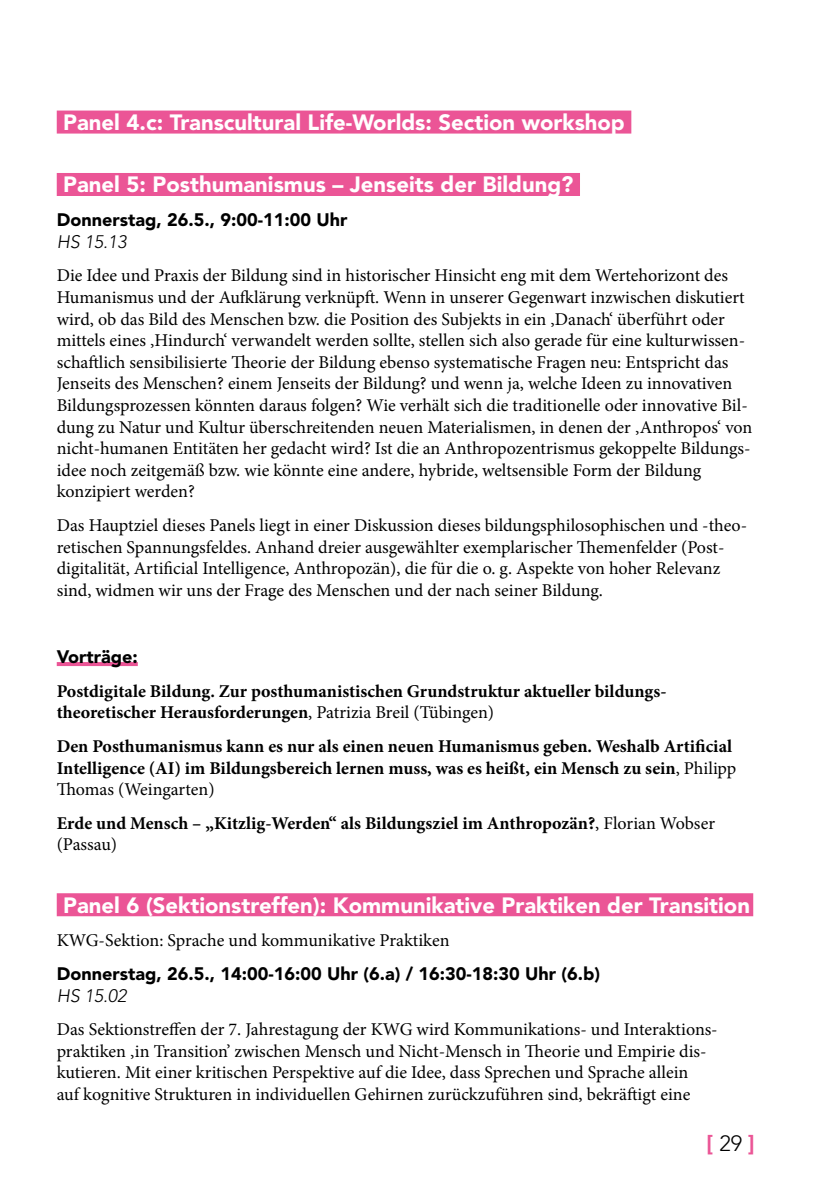
<style>
.page{position:relative;width:840px;height:1191px;background:#fff}
.page>*{position:absolute;margin:0;border:0;box-sizing:border-box;transform-origin:0 0}
.Zwischentitel_Rosa{font:900 22px "Avenir LT Std";color:#fff}
.t1{font:900 22px "Avenir LT Std";color:#eb5596}
.Fließtext{font:18px/21.6px "Minion Pro";color:#000}
.Fließtext-2{font:700 18px/21.6px "Minion Pro";color:#000}
.Fließtext-3{font:900 18px/21.6px "Avenir LT Std";color:#000}
.s1{font-weight:300;font-style:italic}
.s2{font-weight:400}
.s3{font-weight:300;color:#000}
</style>
<div class="page">
<div style="left:57px;top:111px;width:574px;height:23px;background:#eb5596"></div>
<div style="left:57px;top:173px;width:522px;height:23px;background:#eb5596"></div>
<hr style="left:57px;top:662px;width:81px;height:4px;background:#eb5596">
<div style="left:57px;top:893px;width:695px;height:23px;background:#eb5596"></div>
<p class="Zwischentitel_Rosa" style="left:63px;top:109px;width:562px">Panel 4.c: Transcultural Life-Worlds: Section workshop</p>
<p class="Zwischentitel_Rosa" style="left:63px;top:171px;width:511px">Panel 5: Posthumanismus – Jenseits der Bildung?</p>
<p class="Fließtext-3" style="left:57px;top:209px;width:292px">Donnerstag, 26.5., 9:00-11:00 Uhr<br><span class="s1">HS 15.13</span></p>
<p class="Fließtext" style="left:57px;top:265px;width:696px">Die Idee und Praxis der Bildung sind in historischer Hinsicht eng mit dem Wertehorizont des Humanismus und der Aufklärung verknüpft. Wenn in unserer Gegenwart inzwischen diskutiert wird, ob das Bild des Menschen bzw. die Position des Subjekts in ein ‚Danach‘ überführt oder mittels eines ‚Hindurch‘ verwandelt werden sollte, stellen sich also gerade für eine kulturwissen&shy;schaftlich sensibilisierte Theorie der Bildung ebenso systematische Fragen neu: Entspricht das Jenseits des Menschen? einem Jenseits der Bildung? und wenn ja, welche Ideen zu innovativen Bildungsprozessen könnten daraus folgen? Wie verhält sich die traditionelle oder innovative Bil&shy;dung zu Natur und Kultur überschreitenden neuen Materialismen, in denen der ‚Anthropos‘ von nicht-humanen Entitäten her gedacht wird? Ist die an Anthropozentrismus gekoppelte Bildungs&shy;idee noch zeitgemäß bzw. wie könnte eine andere, hybride, weltsensible Form der Bildung konzipiert werden?</p>
<p class="Fließtext" style="left:57px;top:514px;width:691px">Das Hauptziel dieses Panels liegt in einer Diskussion dieses bildungsphilosophischen und -theo&shy;retischen Spannungsfeldes. Anhand dreier ausgewählter exemplarischer Themenfelder (Post&shy;digitalität, Artificial Intelligence, Anthropozän), die für die o. g. Aspekte von hoher Relevanz sind, widmen wir uns der Frage des Menschen und der nach seiner Bildung.</p>
<p class="Fließtext-3" style="left:57px;top:646px;width:82px">Vorträge:</p>
<p class="Fließtext-2" style="left:57px;top:680px;width:611px">Postdigitale Bildung. Zur posthumanistischen Grundstruktur aktueller bildungs&shy;theoretischer Herausforderungen<span class="s2">, Patrizia Breil (Tübingen)</span></p>
<p class="Fließtext-2" style="left:57px;top:735px;width:680px">Den Posthumanismus kann es nur als einen neuen Humanismus geben. Weshalb Artificial<br>Intelligence (AI) im Bildungsbereich lernen muss, was es heißt, ein Mensch zu sein<span class="s2">, Philipp<br>Thomas (Weingarten)</span></p>
<p class="Fließtext-2" style="left:57px;top:812px;width:659px">Erde und Mensch – „Kitzlig-Werden“ als Bildungsziel im Anthropozän?<span class="s2">, Florian Wobser (Passau)</span></p>
<p class="Zwischentitel_Rosa" style="left:63px;top:891px;width:687px">Panel 6 (Sektionstreffen): Kommunikative Praktiken der Transition</p>
<p class="Fließtext" style="left:57px;top:930px;width:394px">KWG-Sektion: Sprache und kommunikative Praktiken</p>
<p class="Fließtext-3" style="left:57px;top:962px;width:544px">Donnerstag, 26.5., 14:00-16:00 Uhr (6.a) / 16:30-18:30 Uhr (6.b)<br><span class="s1">HS 15.02</span></p>
<p class="Fließtext" style="left:57px;top:1018px;width:662px">Das Sektionstreffen der 7. Jahrestagung der KWG wird Kommunikations- und Interaktions&shy;praktiken ‚in Transition’ zwischen Mensch und Nicht-Mensch in Theorie und Empirie dis&shy;kutieren. Mit einer kritischen Perspektive auf die Idee, dass Sprechen und Sprache allein<br>auf kognitive Strukturen in individuellen Gehirnen zurückzuführen sind, bekräftigt eine</p>
<p class="t1" style="left:706px;top:1130px;width:50px">[ <span class="s3">29</span> ]</p>
</div>
